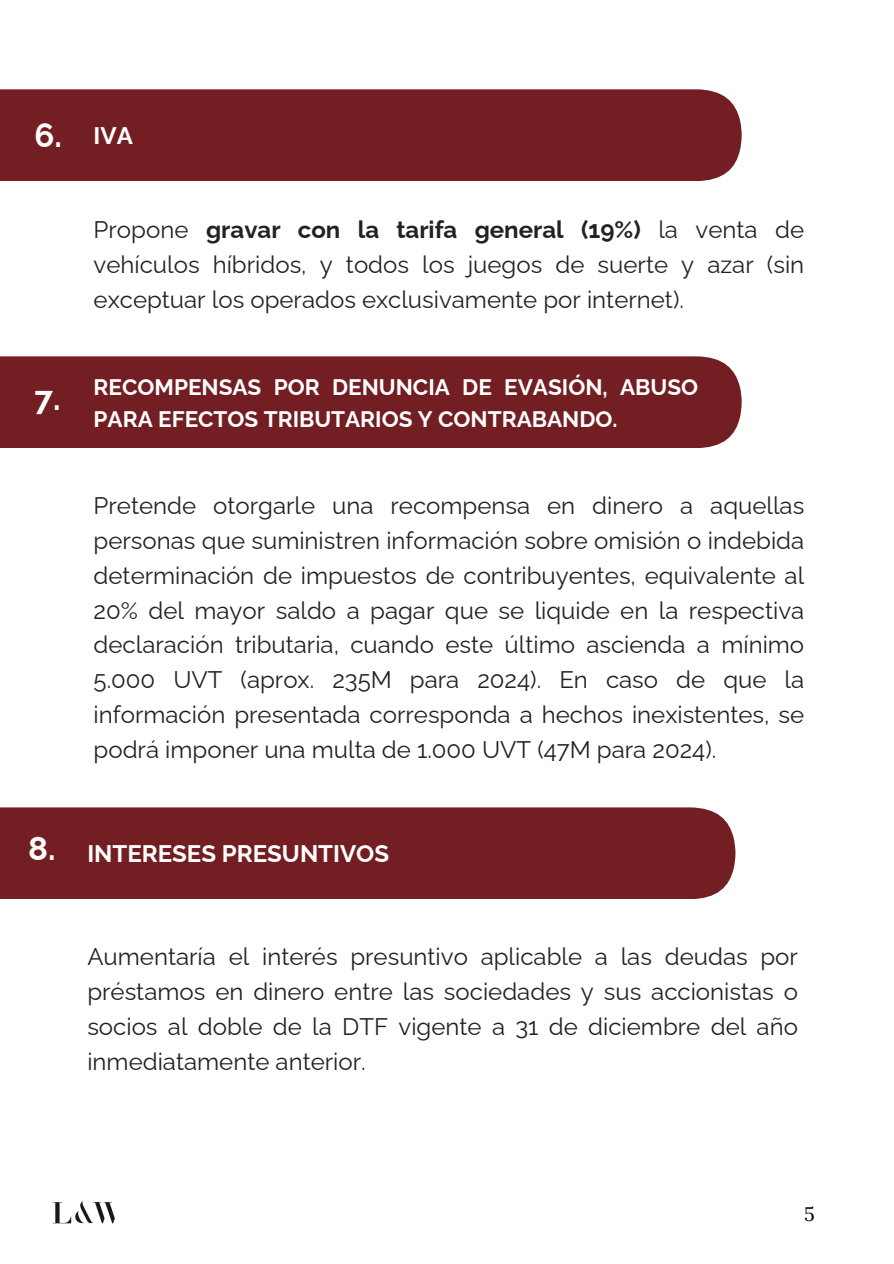
<style>
.page{position:relative;width:894px;height:1264px;background:#fff}
.page>*{position:absolute;margin:0;border:0;box-sizing:border-box;transform-origin:0 0}
.t1{font:700 33px "Raleway";color:#fff}
.t2{font:24px/34.8px "Raleway";color:#222;text-align:justify}
.t3{font:700 24px "Raleway";color:#fff}
.t4{font:700 22.5px/32.7px "Raleway";color:#fff}
.t5{font:19.5px "Lora";color:#000}
.s1{font-weight:700}
</style>
<div class="page">
<img style="left:52px;top:1201px;width:63px;height:23px">
<div style="left:0;top:356px;width:741px;height:92px;background:#731e23"></div>
<div style="left:0;top:807px;width:735px;height:92px;background:#731e23"></div>
<div style="left:0;top:89px;width:741px;height:92px;background:#731e23"></div>
<p class="t1" style="left:35px;top:116px;width:29px">6.</p>
<p class="t3" style="left:94px;top:121px;width:41px">IVA</p>
<p class="t1" style="left:35px;top:378px;width:27px">7.</p>
<p class="t2" style="left:94px;top:212px;width:712px">Propone <span class="s1">gravar con la tarifa general (19%)</span> la venta de vehículos híbridos, y todos los juegos de suerte y azar (sin exceptuar los operados exclusivamente por internet).</p>
<p class="t4" style="left:94px;top:370px;width:606px">RECOMPENSAS POR DENUNCIA DE EVASIÓN, ABUSO<br>PARA EFECTOS TRIBUTARIOS Y CONTRABANDO.</p>
<h2 class="t2" style="left:94px;top:488px;width:712px">Pretende otorgarle una recompensa en dinero a aquellas personas que suministren información sobre omisión o indebida determinación de impuestos de contribuyentes, equivalente al 20% del mayor saldo a pagar que se liquide en la respectiva declaración tributaria, cuando este último ascienda a mínimo 5.000 UVT (aprox. 235M para 2024). En caso de que la información presentada corresponda a hechos inexistentes, se podrá imponer una multa de 1.000 UVT (47M para 2024).</h2>
<p class="t1" style="left:28px;top:828px;width:29px">8.</p>
<p class="t3" style="left:87px;top:839px;width:303px">INTERESES PRESUNTIVOS</p>
<p class="t2" style="left:87px;top:939px;width:712px">Aumentaría el interés presuntivo aplicable a las deudas por préstamos en dinero entre las sociedades y sus accionistas o socios al doble de la DTF vigente a 31 de diciembre del año inmediatamente anterior.</p>
<p class="t5" style="left:804px;top:1201px;width:12px">5</p>
</div>
